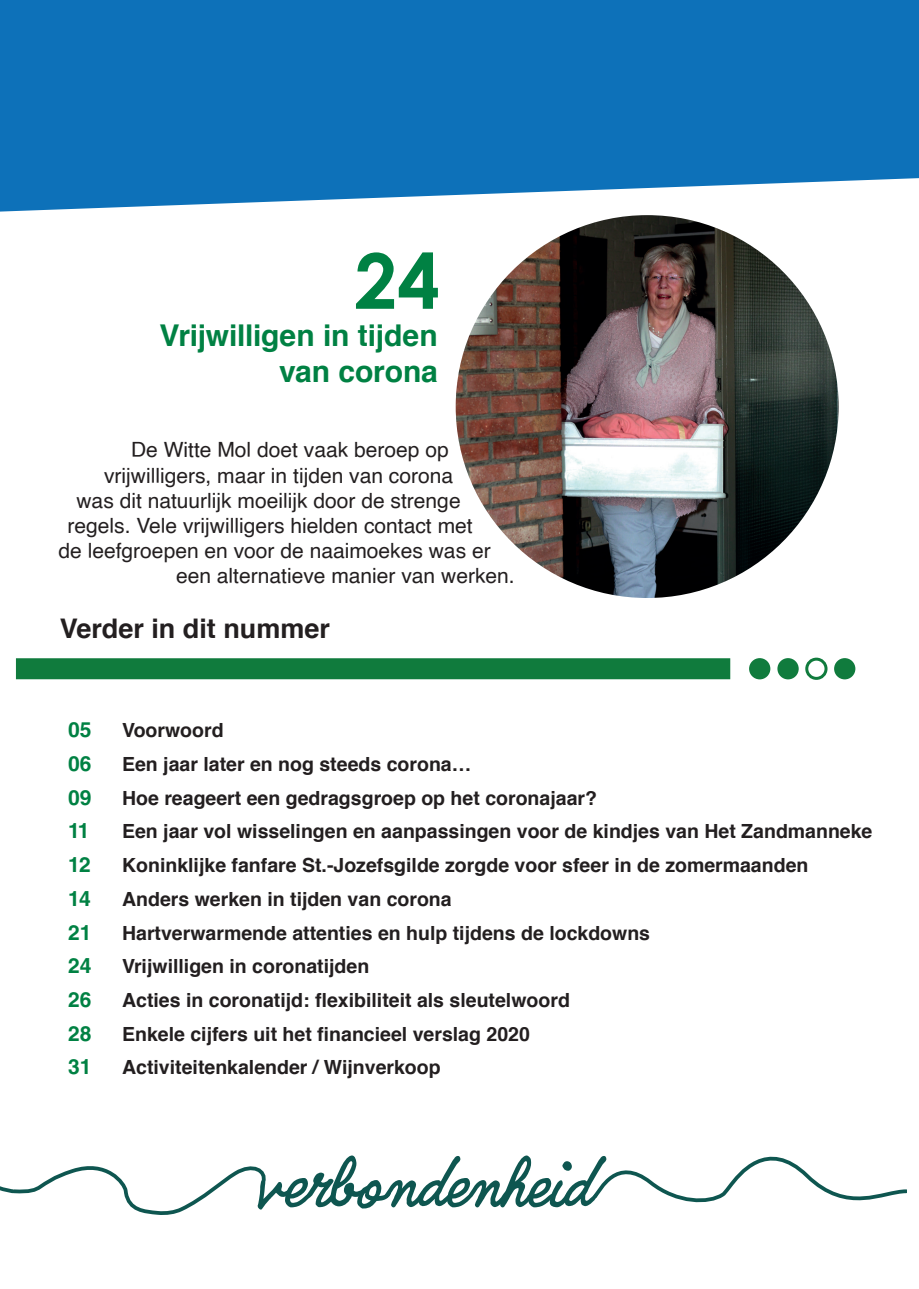
<style>
.page{position:relative;width:919px;height:1289px;background:#fff}
.page>*{position:absolute;margin:0;border:0;box-sizing:border-box;transform-origin:0 0}
.t1{font:700 76.5px "Century Gothic";color:#008143}
.t2{font:54.45px "Quimby Gubernatorial";color:#0e5650}
.t3{font:700 30px/36px "Helvetica";letter-spacing:-.005em;color:#008143;text-align:right}
.t4{font:700 27px "Helvetica";color:#231f20}
.t5{font:21px "Helvetica";color:#231f20}
.t6{font:700 21px "Helvetica LT Std";color:#008143}
.t7{font:700 19.5px "Helvetica";color:#231f20}
</style>
<div class="page">
<svg style="left:0;top:0;width:918px;height:211px;background:#1f7bbe"></svg>
<img style="left:455px;top:215px;width:383px;height:383px;border-radius:191px">
<div style="left:749px;top:658px;width:21px;height:21px;background:#107b3d;border-radius:50%"></div>
<div style="left:777px;top:658px;width:21px;height:21px;background:#107b3d;border-radius:50%"></div>
<div style="left:805px;top:657px;width:22px;height:23px;border:3px solid #107b3d;border-radius:50%"></div>
<div style="left:834px;top:658px;width:21px;height:21px;background:#107b3d;border-radius:50%"></div>
<div style="left:16px;top:658px;width:714px;height:21px;background:#107b3d"></div>
<svg style="left:593px;top:1156px;width:313px;height:47px"></svg>
<svg style="left:0;top:1166px;width:266px;height:49px"></svg>
<h1 class="t1" style="left:354px;top:223px;width:87px">24</h1>
<h3 class="t3" style="left:159px;top:318px;width:280px">Vrijwilligen in tijden van corona</h3>
<p class="t5" style="left:131px;top:434px;width:319px">De Witte Mol doet vaak beroep op</p>
<p class="t5" style="left:104px;top:459px;width:350px">vrijwilligers, maar in tijden van corona</p>
<p class="t5" style="left:76px;top:484px;width:385px">was dit natuurlijk moeilijk door de strenge</p>
<p class="t5" style="left:67px;top:509px;width:406px">regels. Vele vrijwilligers hielden contact met</p>
<p class="t5" style="left:59px;top:534px;width:433px">de leefgroepen en voor de naaimoekes was er</p>
<p class="t5" style="left:176px;top:560px;width:340px">een alternatieve manier van werken.</p>
<h3 class="t4" style="left:60px;top:607px;width:272px">Verder in dit nummer</h3>
<p class="t6" style="left:68px;top:717px;width:25px">05</p>
<p class="t7" style="left:122px;top:714px;width:103px">Voorwoord</p>
<p class="t6" style="left:68px;top:750px;width:25px">06</p>
<p class="t7" style="left:122px;top:748px;width:350px">Een jaar later en nog steeds corona…</p>
<p class="t6" style="left:68px;top:784px;width:25px">09</p>
<p class="t7" style="left:122px;top:782px;width:476px">Hoe reageert een gedragsgroep op het coronajaar?</p>
<p class="t6" style="left:68px;top:818px;width:23px">11</p>
<p class="t7" style="left:122px;top:815px;width:751px">Een jaar vol wisselingen en aanpassingen voor de kindjes van Het Zandmanneke</p>
<p class="t6" style="left:68px;top:851px;width:24px">12</p>
<p class="t7" style="left:122px;top:849px;width:687px">Koninklijke fanfare St.-Jozefsgilde zorgde voor sfeer in de zomermaanden</p>
<p class="t6" style="left:68px;top:885px;width:24px">14</p>
<p class="t7" style="left:122px;top:883px;width:331px">Anders werken in tijden van corona</p>
<p class="t6" style="left:68px;top:919px;width:25px">21</p>
<p class="t7" style="left:122px;top:916px;width:529px">Hartverwarmende attenties en hulp tijdens de lockdowns</p>
<p class="t6" style="left:68px;top:953px;width:25px">24</p>
<p class="t7" style="left:122px;top:950px;width:249px">Vrijwilligen in coronatijden</p>
<p class="t6" style="left:68px;top:986px;width:25px">26</p>
<p class="t7" style="left:122px;top:984px;width:449px">Acties in coronatijd: flexibiliteit als sleutelwoord</p>
<p class="t6" style="left:68px;top:1020px;width:25px">28</p>
<p class="t7" style="left:122px;top:1018px;width:409px">Enkele cijfers uit het financieel verslag 2020</p>
<p class="t6" style="left:68px;top:1054px;width:25px">31</p>
<p class="t7" style="left:122px;top:1051px;width:320px">Activiteitenkalender / Wijnverkoop</p>
<h2 class="t2" style="left:253px;top:1154px;width:339px">verbondenheid</h2>
</div>
